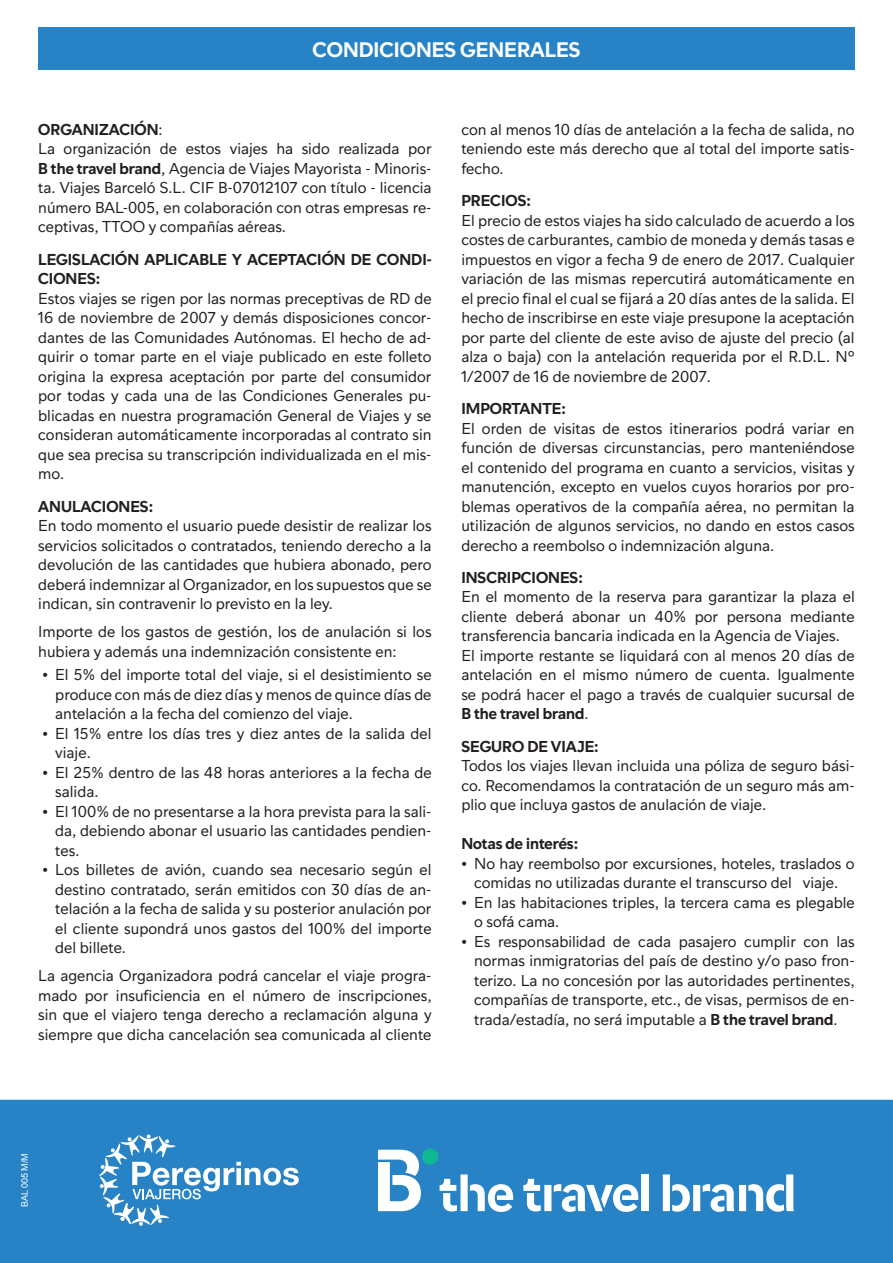
<style>
.page{position:relative;width:893px;height:1263px;background:#fff}
.page>*{position:absolute;margin:0;border:0;box-sizing:border-box;transform-origin:0 0}
.t1{font:700 21px "Travel";color:#fff}
.t2{font:15.75px/19.5px "Travel";color:#231f20;text-align:justify}
.t3{font:700 15.75px/19.5px "Travel";color:#231f20}
.t4{font:9px "Arial";color:#fff}
.s1{font-weight:400}
.s2{font-weight:700}
</style>
<div class="page">
<div style="left:0;top:1096px;width:893px;height:167px;background:#2783c5"></div>
<svg style="left:99px;top:1134px;width:200px;height:92px"></svg>
<svg style="left:440px;top:1174px;width:73px;height:38px"></svg>
<svg style="left:523px;top:1179px;width:115px;height:33px"></svg>
<div style="left:642px;top:1174px;width:7px;height:37px;background:#fff"></div>
<svg style="left:663px;top:1174px;width:131px;height:38px"></svg>
<svg style="left:378px;top:1150px;width:43px;height:61px"></svg>
<div style="left:422px;top:1148px;width:16px;height:16px;background:#0fb793;border-radius:50%"></div>
<div style="left:0;top:1095px;width:893px;height:5px;background:#fff"></div>
<div style="left:38px;top:28px;width:817px;height:42px;background:#2783c5"></div>
<p class="t1" style="left:313px;top:37px;width:269px">CONDICIONES GENERALES</p>
<p class="t3" style="left:38px;top:119px;width:126px">ORGANIZACIÓN<span class="s1">:</span></p>
<p class="t2" style="left:38px;top:139px;width:395px">La organización de estos viajes ha sido realizada por <span class="s2">B the travel brand</span>, Agencia de Viajes Mayorista - Minoris&shy;ta. Viajes Barceló S.L. CIF B-07012107 con título - licencia número BAL-005, en colaboración con otras empresas re&shy;ceptivas, TTOO y compañías aéreas.</p>
<p class="t3" style="left:38px;top:249px;width:395px">LEGISLACIÓN APLICABLE Y ACEPTACIÓN DE CONDI-<br>CIONES:</p>
<p class="t2" style="left:38px;top:288px;width:395px">Estos viajes se rigen por las normas preceptivas de RD de 16 de noviembre de 2007 y demás disposiciones concor&shy;dantes de las Comunidades Autónomas. El hecho de ad&shy;quirir o tomar parte en el viaje publicado en este folleto origina la expresa aceptación por parte del consumidor por todas y cada una de las Condiciones Generales pu&shy;blicadas en nuestra programación General de Viajes y se consideran automáticamente incorporadas al contrato sin que sea precisa su transcripción individualizada en el mis&shy;mo.</p>
<p class="t3" style="left:38px;top:496px;width:116px">ANULACIONES:</p>
<p class="t2" style="left:38px;top:515px;width:395px">En todo momento el usuario puede desistir de realizar los servicios solicitados o contratados, teniendo derecho a la devolución de las cantidades que hubiera abonado, pero deberá indemnizar al Organizador, en los supuestos que se indican, sin contravenir lo previsto en la ley.</p>
<p class="t2" style="left:38px;top:621px;width:395px">Importe de los gastos de gestión, los de anulación si los hubiera y además una indemnización consistente en:</p>
<p class="t2" style="left:55px;top:665px;width:378px;text-indent:-13px">• El 5% del importe total del viaje, si el desistimiento se produce con más de diez días y menos de quince días de antelación a la fecha del comienzo del viaje.</p>
<p class="t2" style="left:55px;top:723px;width:378px;text-indent:-13px">• El 15% entre los días tres y diez antes de la salida del viaje.</p>
<p class="t2" style="left:55px;top:762px;width:378px;text-indent:-13px">• El 25% dentro de las 48 horas anteriores a la fecha de salida.</p>
<p class="t2" style="left:55px;top:801px;width:378px;text-indent:-13px">• El 100% de no presentarse a la hora prevista para la sali&shy;da, debiendo abonar el usuario las cantidades pendien&shy;tes.</p>
<p class="t2" style="left:55px;top:860px;width:378px;text-indent:-13px">• Los billetes de avión, cuando sea necesario según el destino contratado, serán emitidos con 30 días de an&shy;telación a la fecha de salida y su posterior anulación por el cliente supondrá unos gastos del 100% del importe del billete.</p>
<p class="t2" style="left:38px;top:966px;width:395px">La agencia Organizadora podrá cancelar el viaje progra&shy;mado por insuficiencia en el número de inscripciones, sin que el viajero tenga derecho a reclamación alguna y siempre que dicha cancelación sea comunicada al cliente</p>
<p class="t2" style="left:461px;top:119px;width:395px">con al menos 10 días de antelación a la fecha de salida, no teniendo este más derecho que al total del importe satis&shy;fecho.</p>
<p class="t3" style="left:461px;top:191px;width:71px">PRECIOS:</p>
<p class="t2" style="left:461px;top:210px;width:395px">El precio de estos viajes ha sido calculado de acuerdo a los costes de carburantes, cambio de moneda y demás tasas e impuestos en vigor a fecha 9 de enero de 2017. Cualquier variación de las mismas repercutirá automáticamente en el precio final el cual se fijará a 20 días antes de la salida. El hecho de inscribirse en este viaje presupone la aceptación por parte del cliente de este aviso de ajuste del precio (al alza o baja) con la antelación requerida por el R.D.L. Nº 1/2007 de 16 de noviembre de 2007.</p>
<p class="t3" style="left:461px;top:398px;width:106px">IMPORTANTE:</p>
<p class="t2" style="left:461px;top:418px;width:395px">El orden de visitas de estos itinerarios podrá variar en función de diversas circunstancias, pero manteniéndose el contenido del programa en cuanto a servicios, visitas y manutención, excepto en vuelos cuyos horarios por pro&shy;blemas operativos de la compañía aérea, no permitan la utilización de algunos servicios, no dando en estos casos derecho a reembolso o indemnización alguna.</p>
<p class="t3" style="left:461px;top:567px;width:123px">INSCRIPCIONES:</p>
<p class="t2" style="left:461px;top:587px;width:395px">En el momento de la reserva para garantizar la plaza el cliente deberá abonar un 40% por persona mediante transferencia bancaria indicada en la Agencia de Viajes.</p>
<p class="t2" style="left:461px;top:645px;width:395px">El importe restante se liquidará con al menos 20 días de antelación en el mismo número de cuenta. Igualmente se podrá hacer el pago a través de cualquier sucursal de <span class="s2">B the travel brand</span>.</p>
<p class="t3" style="left:461px;top:736px;width:139px">SEGURO DE VIAJE:</p>
<p class="t2" style="left:461px;top:756px;width:395px">Todos los viajes llevan incluida una póliza de seguro bási&shy;co. Recomendamos la contratación de un seguro más am&shy;plio que incluya gastos de anulación de viaje.</p>
<p class="t3" style="left:461px;top:833px;width:118px">Notas de interés:</p>
<p class="t2" style="left:461px;top:853px;width:395px;text-align:center">• No hay reembolso por excursiones, hoteles, traslados o comidas no utilizadas durante el transcurso del viaje.</p>
<p class="t2" style="left:474px;top:892px;width:382px;text-indent:-13px">• En las habitaciones triples, la tercera cama es plegable o sofá cama.</p>
<p class="t2" style="left:474px;top:931px;width:382px;text-indent:-13px">• Es responsabilidad de cada pasajero cumplir con las normas inmigratorias del país de destino y/o paso fron&shy;terizo. La no concesión por las autoridades pertinentes, compañías de transporte, etc., de visas, permisos de en&shy;trada/estadía, no será imputable a <span class="s2">B the travel brand</span>.</p>
<p class="t4" style="left:19px;top:1207px;width:56px;rotate:-90deg">BAL 005 M/M</p>
</div>
